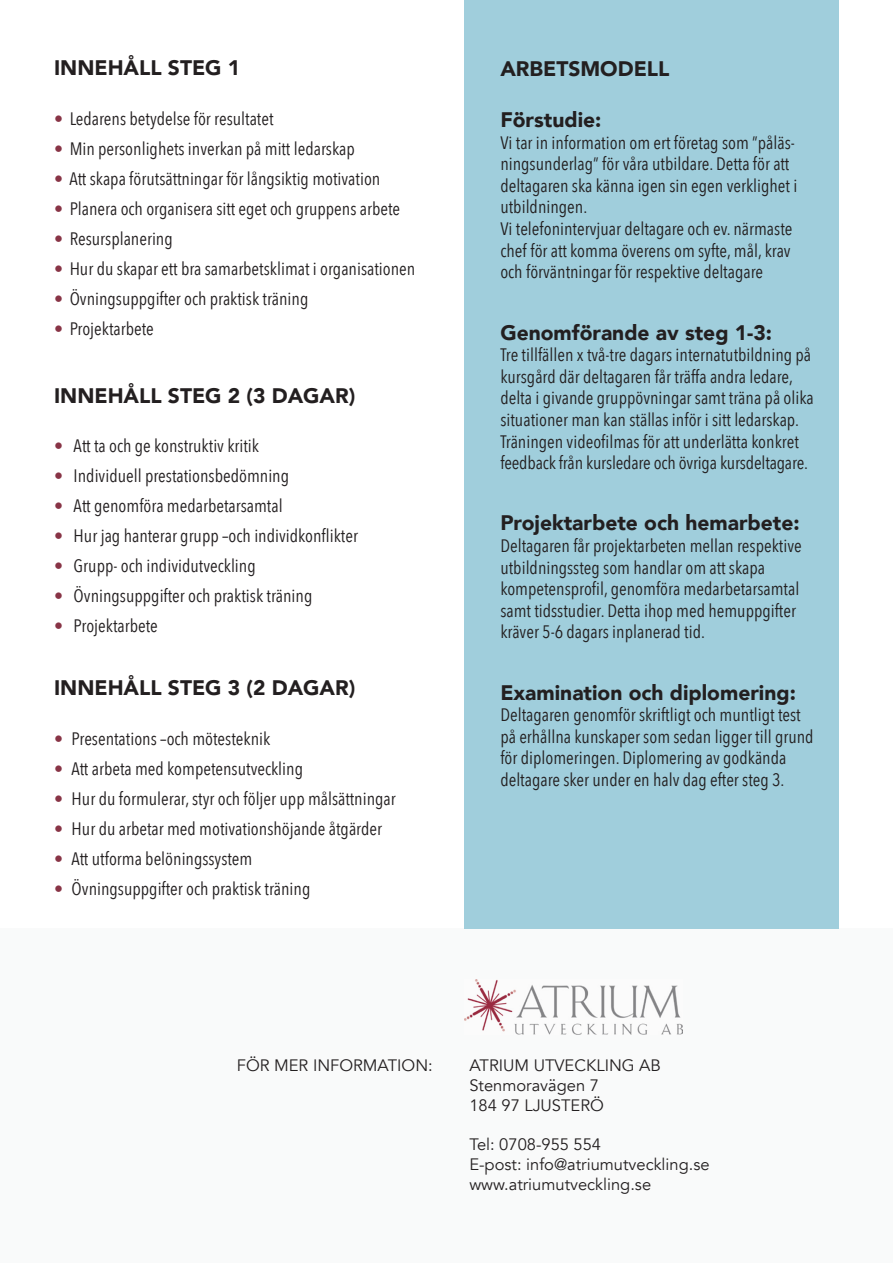
<style>
.page{position:relative;width:893px;height:1263px;background:#fff}
.page>*{position:absolute;margin:0;border:0;box-sizing:border-box;transform-origin:0 0}
.t1{font:900 21px "Avenir";color:#231f20}
.t2{font:18px/21.6px "Avenir Next Condensed";color:#231f20}
.t3{font:16.5px "Avenir";color:#231f20}
.s1{font-family:"Avenir";font-weight:900;color:#883446}
</style>
<div class="page">
<div style="left:0;top:928px;width:893px;height:335px;background:#f9fafa"></div>
<div style="left:465px;top:0;width:374px;height:928px;background:#a0cedc"></div>
<img style="left:465px;top:979px;width:217px;height:56px">
<p class="t1" style="left:54px;top:50px;width:188px">INNEHÅLL STEG 1</p>
<p class="t2" style="left:54px;top:107px;width:221px"><span class="s1">•</span> Ledarens betydelse för resultatet</p>
<p class="t2" style="left:54px;top:137px;width:302px"><span class="s1">•</span> Min personlighets inverkan på mitt ledarskap</p>
<p class="t2" style="left:54px;top:167px;width:328px"><span class="s1">•</span> Att skapa förutsättningar för långsiktig motivation</p>
<p class="t2" style="left:54px;top:197px;width:348px"><span class="s1">•</span> Planera och organisera sitt eget och gruppens arbete</p>
<p class="t2" style="left:54px;top:227px;width:120px"><span class="s1">•</span> Resursplanering</p>
<p class="t2" style="left:54px;top:257px;width:363px"><span class="s1">•</span> Hur du skapar ett bra samarbetsklimat i organisationen</p>
<p class="t2" style="left:54px;top:287px;width:256px"><span class="s1">•</span> Övningsuppgifter och praktisk träning</p>
<p class="t2" style="left:54px;top:317px;width:101px"><span class="s1">•</span> Projektarbete</p>
<p class="t1" style="left:54px;top:377px;width:303px">INNEHÅLL STEG 2 (3 DAGAR)</p>
<p class="t2" style="left:54px;top:434px;width:207px"><span class="s1">•</span> Att ta och ge konstruktiv kritik</p>
<p class="t2" style="left:54px;top:464px;width:237px"><span class="s1">•</span> Individuell prestationsbedömning</p>
<p class="t2" style="left:54px;top:494px;width:230px"><span class="s1">•</span> Att genomföra medarbetarsamtal</p>
<p class="t2" style="left:54px;top:524px;width:305px"><span class="s1">•</span> Hur jag hanterar grupp –och individkonflikter</p>
<p class="t2" style="left:54px;top:554px;width:203px"><span class="s1">•</span> Grupp- och individutveckling</p>
<p class="t2" style="left:54px;top:584px;width:260px"><span class="s1">•</span> Övningsuppgifter och praktisk träning</p>
<p class="t2" style="left:54px;top:614px;width:105px"><span class="s1">•</span> Projektarbete</p>
<p class="t1" style="left:54px;top:670px;width:303px">INNEHÅLL STEG 3 (2 DAGAR)</p>
<p class="t2" style="left:54px;top:727px;width:218px"><span class="s1">•</span> Presentations –och mötesteknik</p>
<p class="t2" style="left:54px;top:757px;width:251px"><span class="s1">•</span> Att arbeta med kompetensutveckling</p>
<p class="t2" style="left:54px;top:787px;width:343px"><span class="s1">•</span> Hur du formulerar, styr och följer upp målsättningar</p>
<p class="t2" style="left:54px;top:817px;width:330px"><span class="s1">•</span> Hur du arbetar med motivationshöjande åtgärder</p>
<p class="t2" style="left:54px;top:847px;width:200px"><span class="s1">•</span> Att utforma belöningssystem</p>
<p class="t2" style="left:54px;top:877px;width:258px"><span class="s1">•</span> Övningsuppgifter och praktisk träning</p>
<p class="t1" style="left:500px;top:51px;width:171px">ARBETSMODELL</p>
<p class="t1" style="left:500px;top:102px;width:103px">Förstudie:</p>
<p class="t2" style="left:500px;top:131px;width:298px">Vi tar in information om ert företag som ”påläs&shy;ningsunderlag” för våra utbildare. Detta för att deltagaren ska känna igen sin egen verklighet i utbildningen.</p>
<p class="t2" style="left:500px;top:217px;width:294px;text-align:justify">Vi telefonintervjuar deltagare och ev. närmaste chef för att komma överens om syfte, mål, krav och förväntningar för respektive deltagare</p>
<p class="t1" style="left:500px;top:314px;width:273px">Genomförande av steg 1-3:</p>
<p class="t2" style="left:500px;top:343px;width:315px">Tre tillfällen x två-tre dagars internatutbildning på kursgård där deltagaren får träffa andra ledare, delta i givande gruppövningar samt träna på olika situationer man kan ställas inför i sitt ledarskap.<br>Träningen videofilmas för att underlätta konkret feedback från kursledare och övriga kursdeltagare.</p>
<p class="t1" style="left:500px;top:505px;width:301px">Projektarbete och hemarbete:</p>
<p class="t2" style="left:500px;top:534px;width:303px">Deltagaren får projektarbeten mellan respektive utbildningssteg som handlar om att skapa</p>
<p class="t2" style="left:500px;top:577px;width:300px">kompetensprofil, genomföra medarbetarsamtal samt tidsstudier. Detta ihop med hemuppgifter kräver 5-6 dagars inplanerad tid.</p>
<p class="t1" style="left:500px;top:674px;width:297px">Examination och diplomering:</p>
<p class="t2" style="left:500px;top:703px;width:315px">Deltagaren genomför skriftligt och muntligt test på erhållna kunskaper som sedan ligger till grund för diplomeringen. Diplomering av godkända deltagare sker under en halv dag efter steg 3.</p>
<p class="t3" style="left:237px;top:1055px;width:197px">FÖR MER INFORMATION:</p>
<p class="t3" style="left:469px;top:1055px;width:193px">ATRIUM UTVECKLING AB</p>
<p class="t3" style="left:469px;top:1075px;width:131px">Stenmoravägen 7</p>
<p class="t3" style="left:469px;top:1095px;width:136px">184 97 LJUSTERÖ</p>
<p class="t3" style="left:469px;top:1135px;width:133px">Tel: 0708-955 554</p>
<p class="t3" style="left:469px;top:1154px;width:242px">E-post: info@atriumutveckling.se</p>
<p class="t3" style="left:469px;top:1174px;width:183px">www.atriumutveckling.se</p>
</div>
